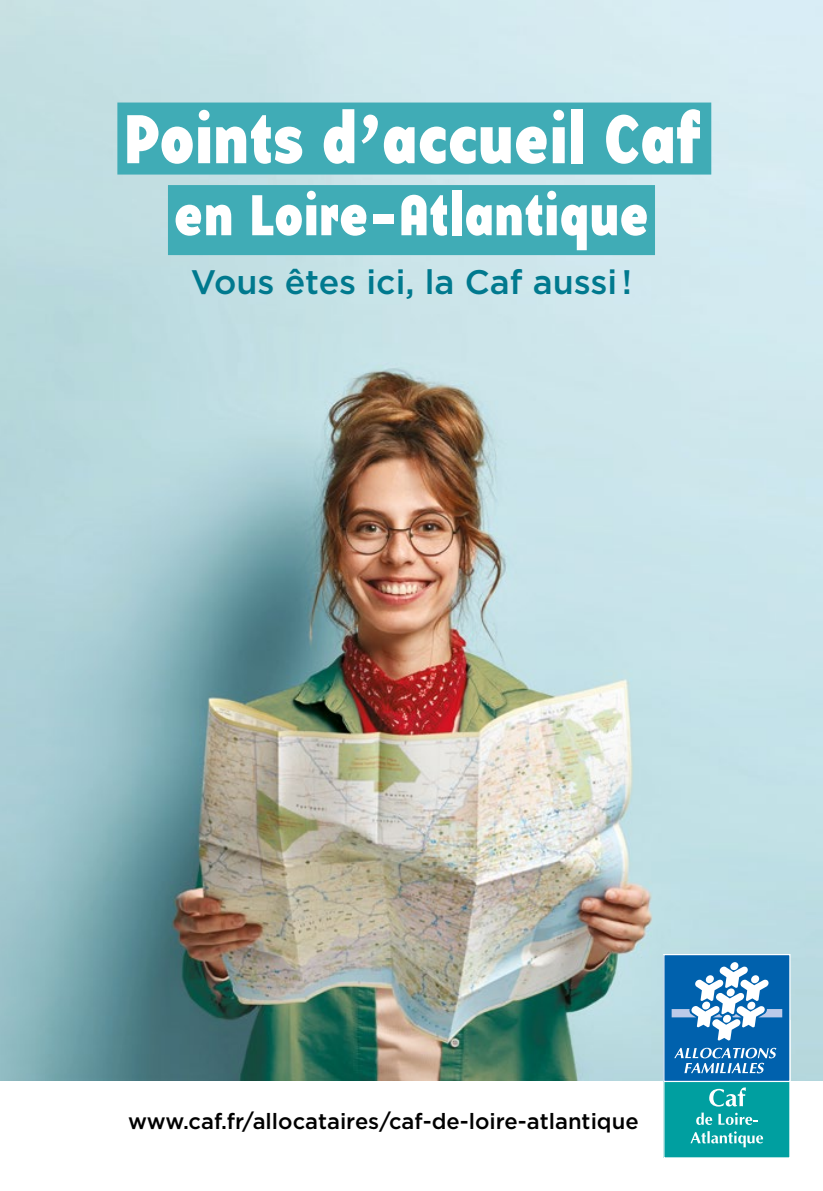
<style>
.page{position:relative;width:823px;height:1191px;background:#fff}
.page>*{position:absolute;margin:0;border:0;box-sizing:border-box;transform-origin:0 0}
.t1{font:700 72px "Base 12 Sans OT";color:#fff}
.t2{font:700 60px "Base 12 Sans OT";color:#fff}
.t3{font:500 34px "Gotham";color:#00798e}
.t4{font:500 22px "Gotham";color:#000}
</style>
<div class="page">
<img style="left:0;top:0;width:822px;height:1080px">
<div style="left:663px;top:1020px;width:126px;height:138px;background:#009fa0"></div>
<div style="left:662px;top:1019px;width:128px;height:139px;border:1px solid #fff"></div>
<div style="left:663px;top:954px;width:126px;height:127px;background:#0061ad"></div>
<div style="left:662px;top:954px;width:128px;height:128px;border:1px solid #fff"></div>
<svg style="left:729px;top:962px;width:9px;height:8px"></svg>
<svg style="left:671px;top:966px;width:110px;height:74px"></svg>
<svg style="left:674px;top:1047px;width:102px;height:26px"></svg>
<svg style="left:709px;top:1087px;width:36px;height:19px"></svg>
<svg style="left:696px;top:1112px;width:16px;height:12px"></svg>
<svg style="left:718px;top:1112px;width:39px;height:12px"></svg>
<svg style="left:690px;top:1131px;width:72px;height:16px"></svg>
<div style="left:117px;top:102px;width:593px;height:72px;background:#40acb6"></div>
<div style="left:168px;top:185px;width:486px;height:70px;background:#40acb6"></div>
<h1 class="t1" style="left:123px;top:94px;width:578px">Points d’accueil Caf</h1>
<h2 class="t2" style="left:173px;top:178px;width:477px">en Loire-Atlantique</h2>
<h3 class="t3" style="left:191px;top:260px;width:442px">Vous êtes ici, la Caf aussi !</h3>
<p class="t4" style="left:128px;top:1106px;width:512px">www.caf.fr/allocataires/caf-de-loire-atlantique</p>
</div>
